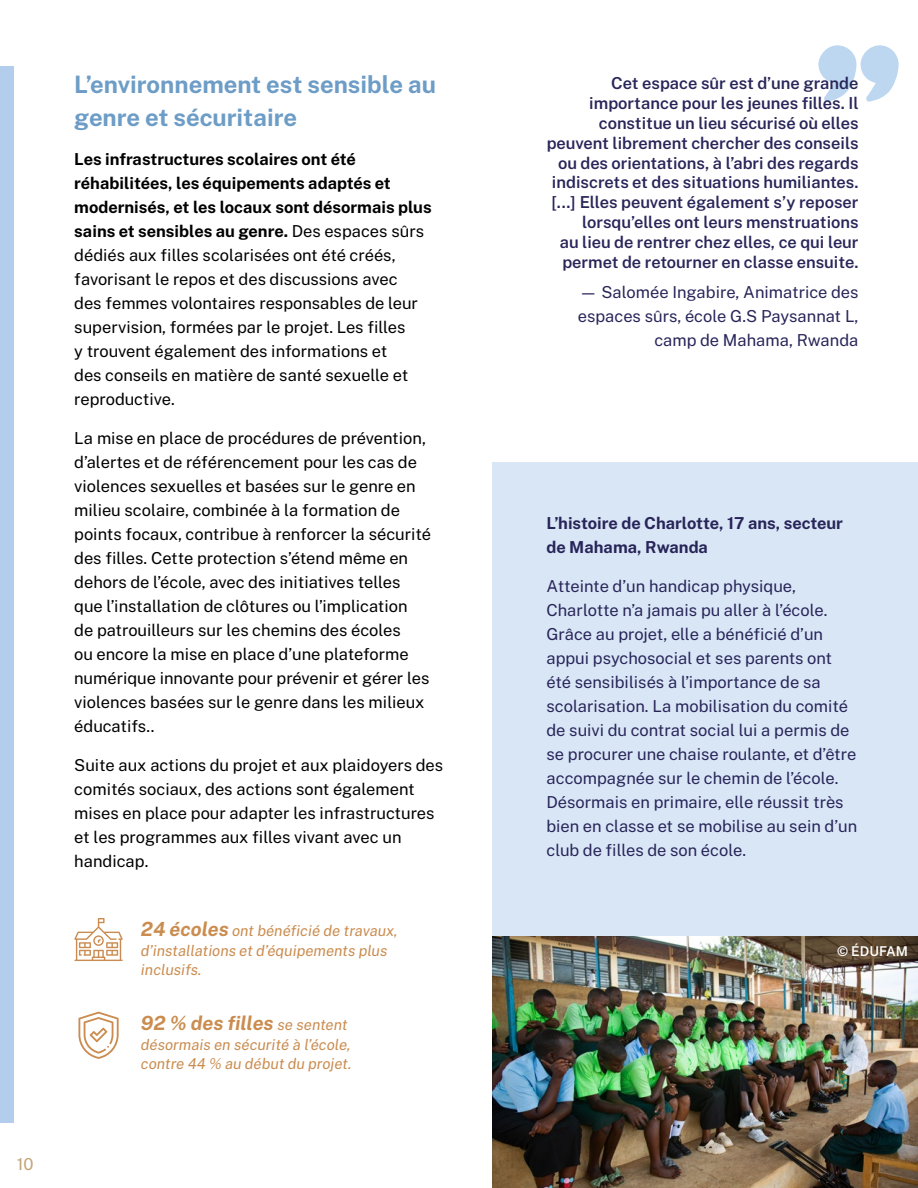
<style>
.page{position:relative;width:918px;height:1188px;background:#fff}
.page>*{position:absolute;margin:0;border:0;box-sizing:border-box;transform-origin:0 0}
.t1{font:700 24px/33px "Public Sans";color:#6d9dc6}
.t2{font:italic 700 19.5px "Public Sans";color:#ca8c4f}
.t3{font:16.5px/24px "Public Sans";color:#000}
.t4{font:16.5px/24px "Public Sans";color:#282559;text-align:right}
.t5{font:600 16.5px/19.8px "Public Sans";color:#282559;text-align:right}
.t6{font:700 16.5px/24px "Public Sans";color:#282559}
.t7{font:16.5px "Public Sans";color:#c2a376}
.t8{font:italic 15px/19.5px "Public Sans";color:#ca8c4f}
.t9{font:600 13.5px "Public Sans";color:#fff}
.s1{font-weight:700}
.s2{font-weight:700;font-size:19.5px}
.s3{font-weight:400;font-size:15px}
</style>
<div class="page">
<svg style="left:818px;top:45px;width:81px;height:57px"></svg>
<svg style="left:74px;top:918px;width:49px;height:43px"></svg>
<svg style="left:78px;top:1012px;width:41px;height:47px"></svg>
<div style="left:492px;top:462px;width:426px;height:726px;background:#d9e6f6"></div>
<img style="left:492px;top:936px;width:426px;height:252px">
<div style="left:0;top:66px;width:14px;height:1056px;background:#b3ceed"></div>
<p class="t7" style="left:17px;top:1152px;width:18px">10</p>
<h1 class="t1" style="left:74px;top:66px;width:363px">L’environnement est sensible au genre et sécuritaire</h1>
<p class="t3" style="left:74px;top:146px;width:359px"><span class="s1">Les infrastructures scolaires ont été réhabilitées, les équipements adaptés et modernisés, et les locaux sont désormais plus sains et sensibles au genre.</span> Des espaces sûrs dédiés aux filles scolarisées ont été créés, favorisant le repos et des discussions avec<br>des femmes volontaires responsables de leur supervision, formées par le projet. Les filles<br>y trouvent également des informations et<br>des conseils en matière de santé sexuelle et reproductive.</p>
<p class="t3" style="left:74px;top:425px;width:358px">La mise en place de procédures de prévention, d’alertes et de référencement pour les cas de violences sexuelles et basées sur le genre en milieu scolaire, combinée à la formation de points focaux, contribue à renforcer la sécurité des filles. Cette protection s’étend même en dehors de l’école, avec des initiatives telles que l’installation de clôtures ou l’implication<br>de patrouilleurs sur les chemins des écoles<br>ou encore la mise en place d’une plateforme numérique innovante pour prévenir et gérer les violences basées sur le genre dans les milieux éducatifs..</p>
<p class="t3" style="left:74px;top:752px;width:371px">Suite aux actions du projet et aux plaidoyers des comités sociaux, des actions sont également mises en place pour adapter les infrastructures et les programmes aux filles vivant avec un handicap.</p>
<p class="t8" style="left:141px;top:921px;width:258px"><span class="s2">24 écoles</span> ont bénéficié de travaux, d’installations et d’équipements plus inclusifs.</p>
<p class="t2" style="left:141px;top:1010px;width:208px">92 % des filles <span class="s3">se sentent</span></p>
<p class="t8" style="left:141px;top:1034px;width:212px">désormais en sécurité à l’école, contre 44 % au début du projet.</p>
<p class="t5" style="left:547px;top:73px;width:313px">Cet espace sûr est d’une grande importance pour les jeunes filles. Il constitue un lieu sécurisé où elles peuvent librement chercher des conseils ou des orientations, à l’abri des regards indiscrets et des situations humiliantes. [...] Elles peuvent également s’y reposer lorsqu’elles ont leurs menstruations<br>au lieu de rentrer chez elles, ce qui leur permet de retourner en classe ensuite.</p>
<p class="t4" style="left:578px;top:279px;width:282px">— Salomée Ingabire, Animatrice des espaces sûrs, école G.S Paysannat L, camp de Mahama, Rwanda</p>
<p class="t6" style="left:546px;top:510px;width:298px">L’histoire de Charlotte, 17 ans, secteur de Mahama, Rwanda</p>
<p class="t4" style="left:546px;top:573px;width:312px;text-align:left">Atteinte d’un handicap physique, Charlotte n’a jamais pu aller à l’école.<br>Grâce au projet, elle a bénéficié d’un appui psychosocial et ses parents ont été sensibilisés à l’importance de sa scolarisation. La mobilisation du comité de suivi du contrat social lui a permis de se procurer une chaise roulante, et d’être accompagnée sur le chemin de l’école.<br>Désormais en primaire, elle réussit très bien en classe et se mobilise au sein d’un club de filles de son école.</p>
<p class="t9" style="left:837px;top:942px;width:73px">© ÉDUFAM</p>
</div>
